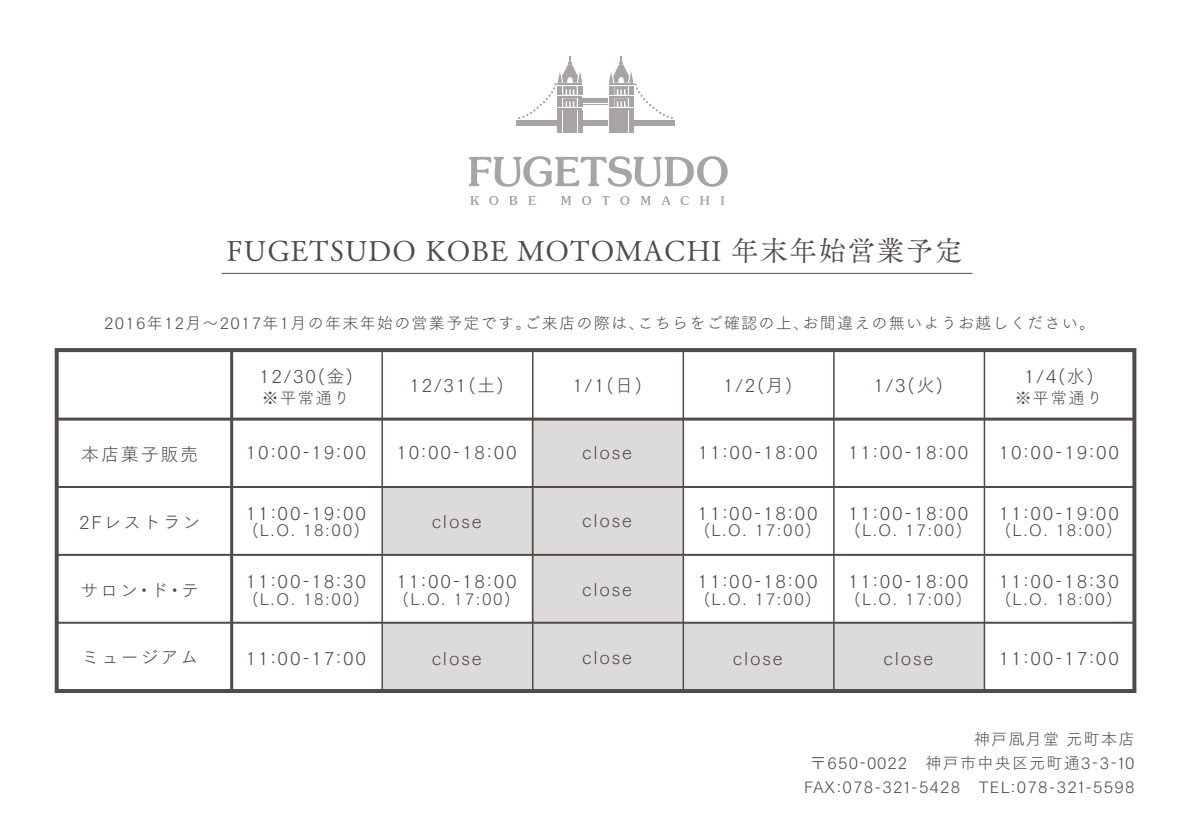
<style>
.page{position:relative;width:1191px;height:840px;background:#fff}
.page>*{position:absolute;margin:0;border:0;box-sizing:border-box;transform-origin:0 0}
.t1{font:28px "Tsuku Old Min Pro R";letter-spacing:.04em;color:#524a47}
.t2{font:18px "Tsuku Go Pro L";letter-spacing:.1em;color:#524a47}
.t3{font:16.2px "Tsuku Go Pro L";letter-spacing:.1em;color:#524a47}
.t4{font:16px/24.8px "Tsuku Go Pro L";letter-spacing:.08em;color:#524a47;text-align:center}
</style>
<div class="page">
<hr style="left:222px;top:273px;width:750px;height:1px;background:#524a47">
<svg style="left:54px;top:348px;width:1083px;height:345px"></svg>
<svg style="left:469px;top:156px;width:258px;height:31px"></svg>
<svg style="left:470px;top:196px;width:9px;height:9px"></svg>
<svg style="left:489px;top:196px;width:9px;height:9px"></svg>
<svg style="left:509px;top:196px;width:8px;height:9px"></svg>
<svg style="left:528px;top:196px;width:8px;height:9px"></svg>
<svg style="left:561px;top:196px;width:10px;height:9px"></svg>
<svg style="left:582px;top:196px;width:9px;height:9px"></svg>
<svg style="left:602px;top:196px;width:7px;height:9px"></svg>
<svg style="left:620px;top:196px;width:9px;height:9px"></svg>
<svg style="left:640px;top:196px;width:11px;height:9px"></svg>
<svg style="left:661px;top:196px;width:9px;height:9px"></svg>
<svg style="left:680px;top:196px;width:9px;height:9px"></svg>
<svg style="left:700px;top:196px;width:9px;height:9px"></svg>
<svg style="left:721px;top:196px;width:3px;height:9px"></svg>
<hr style="left:516px;top:120px;width:40px;height:4px;background:#a8a4a3">
<hr style="left:516px;top:125px;width:40px;height:1px;background:#524a47">
<hr style="left:558px;top:110px;width:4px;height:23px;background:#a8a4a3">
<div style="left:563px;top:110px;width:14px;height:23px;background:#a8a4a3"></div>
<hr style="left:578px;top:110px;width:4px;height:23px;background:#a8a4a3">
<hr style="left:583px;top:120px;width:25px;height:4px;background:#a8a4a3">
<svg style="left:583px;top:125px;width:25px;height:1px"></svg>
<hr style="left:634px;top:120px;width:41px;height:4px;background:#a8a4a3">
<hr style="left:634px;top:125px;width:41px;height:1px;background:#524a47">
<hr style="left:629px;top:110px;width:4px;height:23px;background:#a8a4a3">
<div style="left:614px;top:110px;width:14px;height:23px;background:#a8a4a3"></div>
<hr style="left:609px;top:110px;width:4px;height:23px;background:#a8a4a3">
<svg style="left:518px;top:56px;width:155px;height:63px"></svg>
<h1 class="t1" style="left:227px;top:230px;width:737px">FUGETSUDO KOBE MOTOMACHI 年末年始営業予定</h1>
<p class="t4" style="left:104px;top:309px;width:992px">2016年12月～2017年1月の年末年始の営業予定です。ご来店の際は、こちらをご確認の上、お間違えの無いようお越しください。</p>
<p class="t2" style="left:259px;top:361px;width:96px">12/30(金)</p>
<p class="t2" style="left:1024px;top:361px;width:71px">1/4(水)</p>
<p class="t2" style="left:409px;top:370px;width:96px">12/31(土)</p>
<p class="t2" style="left:572px;top:370px;width:71px">1/1(日)</p>
<p class="t2" style="left:723px;top:370px;width:71px">1/2(月)</p>
<p class="t2" style="left:873px;top:370px;width:71px">1/3(火)</p>
<p class="t3" style="left:262px;top:384px;width:89px">※平常通り</p>
<p class="t3" style="left:1015px;top:384px;width:89px">※平常通り</p>
<p class="t2" style="left:81px;top:439px;width:118px">本店菓子販売</p>
<p class="t2" style="left:246px;top:437px;width:122px">10:00-19:00</p>
<p class="t2" style="left:396px;top:437px;width:122px">10:00-18:00</p>
<p class="t2" style="left:582px;top:437px;width:51px">close</p>
<p class="t2" style="left:697px;top:437px;width:122px">11:00-18:00</p>
<p class="t2" style="left:848px;top:437px;width:122px">11:00-18:00</p>
<p class="t2" style="left:998px;top:437px;width:122px">10:00-19:00</p>
<p class="t2" style="left:79px;top:507px;width:123px">2Fレストラン</p>
<p class="t2" style="left:246px;top:497px;width:122px">11:00-19:00</p>
<p class="t3" style="left:252px;top:516px;width:109px">(L.O. 18:00)</p>
<p class="t2" style="left:432px;top:506px;width:51px">close</p>
<p class="t2" style="left:582px;top:505px;width:51px">close</p>
<p class="t2" style="left:697px;top:497px;width:122px">11:00-18:00</p>
<p class="t3" style="left:703px;top:516px;width:109px">(L.O. 17:00)</p>
<p class="t2" style="left:848px;top:497px;width:122px">11:00-18:00</p>
<p class="t3" style="left:854px;top:516px;width:109px">(L.O. 17:00)</p>
<p class="t2" style="left:998px;top:497px;width:122px">11:00-19:00</p>
<p class="t3" style="left:1004px;top:516px;width:109px">(L.O. 18:00)</p>
<p class="t2" style="left:80px;top:574px;width:120px">サロン・ド・テ</p>
<p class="t2" style="left:246px;top:566px;width:122px">11:00-18:30</p>
<p class="t2" style="left:396px;top:566px;width:122px">11:00-18:00</p>
<p class="t3" style="left:252px;top:585px;width:109px">(L.O. 18:00)</p>
<p class="t3" style="left:402px;top:585px;width:109px">(L.O. 17:00)</p>
<p class="t2" style="left:582px;top:574px;width:51px">close</p>
<p class="t2" style="left:697px;top:566px;width:122px">11:00-18:00</p>
<p class="t3" style="left:703px;top:585px;width:109px">(L.O. 17:00)</p>
<p class="t2" style="left:848px;top:566px;width:122px">11:00-18:00</p>
<p class="t3" style="left:854px;top:585px;width:109px">(L.O. 17:00)</p>
<p class="t2" style="left:998px;top:566px;width:122px">11:00-18:30</p>
<p class="t3" style="left:1004px;top:585px;width:109px">(L.O. 18:00)</p>
<p class="t2" style="left:81px;top:642px;width:118px">ミュージアム</p>
<p class="t2" style="left:246px;top:643px;width:122px">11:00-17:00</p>
<p class="t2" style="left:432px;top:643px;width:51px">close</p>
<p class="t2" style="left:582px;top:642px;width:51px">close</p>
<p class="t2" style="left:733px;top:643px;width:51px">close</p>
<p class="t2" style="left:883px;top:643px;width:51px">close</p>
<p class="t2" style="left:998px;top:643px;width:122px">11:00-17:00</p>
<p class="t4" style="left:974px;top:724px;width:162px">神戸凮月堂 元町本店</p>
<p class="t4" style="left:804px;top:748px;width:332px">〒650-0022　神戸市中央区元町通3-3-10<br>FAX:078-321-5428　TEL:078-321-5598</p>
</div>
